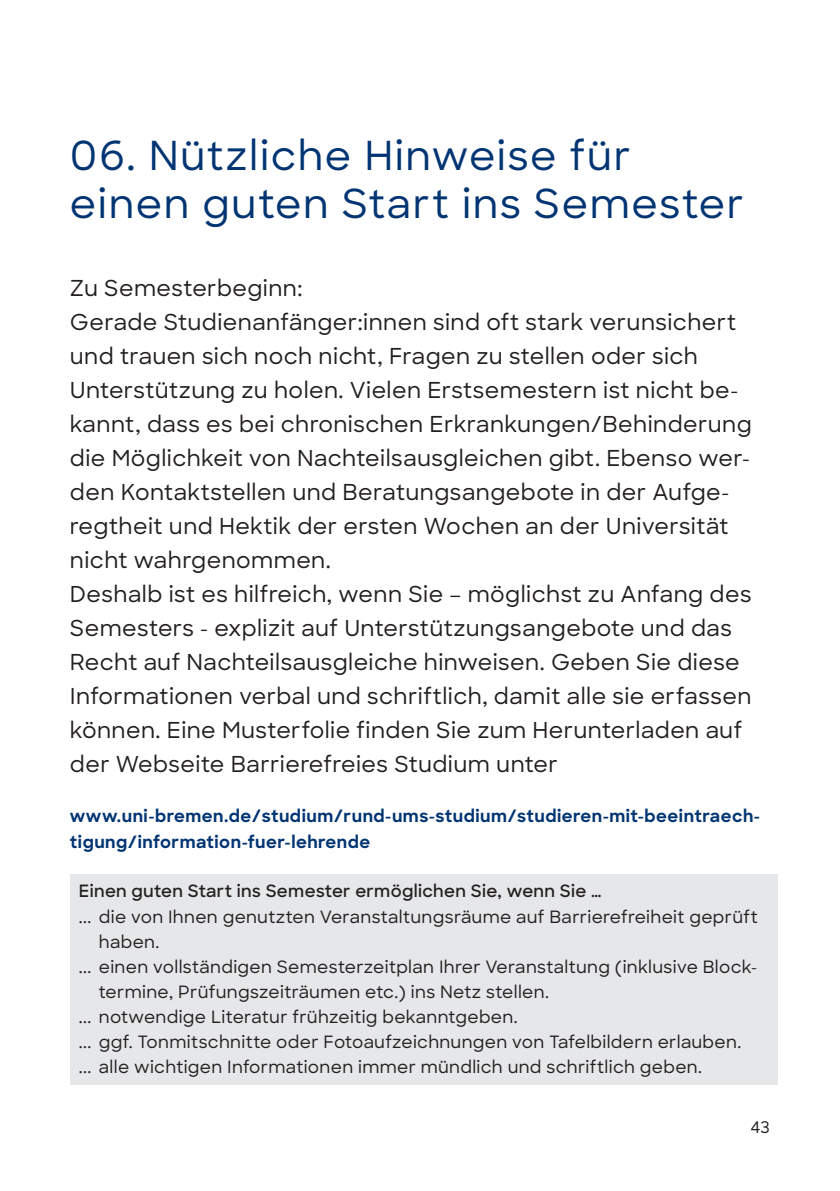
<style>
.page{position:relative;width:840px;height:1191px;background:#fff}
.page>*{position:absolute;margin:0;border:0;box-sizing:border-box;transform-origin:0 0}
.t1{font:500 40px/48px "Sharp Sans";letter-spacing:.04em;color:#013472}
.t2{font:500 22px/34px "Sharp Sans";letter-spacing:.02em;color:#231f20}
.t3{font:500 17px "Sharp Sans";letter-spacing:.02em;color:#231f20}
.t4{font:700 17px/25px "Sharp Sans";letter-spacing:.03em;color:#013472}
.t5{font:600 17px "Sharp Sans";letter-spacing:.02em;color:#231f20}
.t6{font:500 16px "Sharp Sans";color:#231f20}
</style>
<div class="page">
<div style="left:70px;top:874px;width:707px;height:210px;background:#e6e7e9"></div>
<h1 class="t1" style="left:70px;top:130px;width:675px">06. Nützliche Hinweise für einen guten Start ins Semester</h1>
<p class="t2" style="left:70px;top:270px;width:683px">Zu Semesterbeginn:<br>Gerade Studienanfänger:innen sind oft stark verunsichert und trauen sich noch nicht, Fragen zu stellen oder sich Unterstützung zu holen. Vielen Erstsemestern ist nicht be&shy;kannt, dass es bei chronischen Erkrankungen/Behinderung die Möglichkeit von Nachteilsausgleichen gibt. Ebenso wer&shy;den Kontaktstellen und Beratungsangebote in der Aufge&shy;regtheit und Hektik der ersten Wochen an der Universität nicht wahrgenommen.<br>Deshalb ist es hilfreich, wenn Sie – möglichst zu Anfang des Semesters - explizit auf Unterstützungsangebote und das Recht auf Nachteilsausgleiche hinweisen. Geben Sie diese Informationen verbal und schriftlich, damit alle sie erfassen können. Eine Musterfolie finden Sie zum Herunterladen auf der Webseite Barrierefreies Studium unter</p>
<p class="t4" style="left:70px;top:803px;width:691px">www.uni-bremen.de/studium/rund-ums-studium/studieren-mit-beeintraech&shy;tigung/information-fuer-lehrende</p>
<p class="t5" style="left:79px;top:879px;width:524px">Einen guten Start ins Semester ermöglichen Sie, wenn Sie …</p>
<p class="t3" style="left:79px;top:903px;width:680px">... die von Ihnen genutzten Veranstaltungsräume auf Barrierefreiheit geprüft</p>
<p class="t3" style="left:99px;top:928px;width:62px">haben.</p>
<p class="t3" style="left:79px;top:953px;width:679px">... einen vollständigen Semesterzeitplan Ihrer Veranstaltung (inklusive Block-</p>
<p class="t3" style="left:99px;top:978px;width:451px">termine, Prüfungszeiträumen etc.) ins Netz stellen.</p>
<p class="t3" style="left:79px;top:1003px;width:440px">... notwendige Literatur frühzeitig bekanntgeben.</p>
<p class="t3" style="left:79px;top:1028px;width:663px">... ggf. Tonmitschnitte oder Fotoaufzeichnungen von Tafelbildern erlauben.</p>
<p class="t3" style="left:79px;top:1053px;width:624px">... alle wichtigen Informationen immer mündlich und schriftlich geben.</p>
<p class="t6" style="left:750px;top:1115px;width:21px">43</p>
</div>
